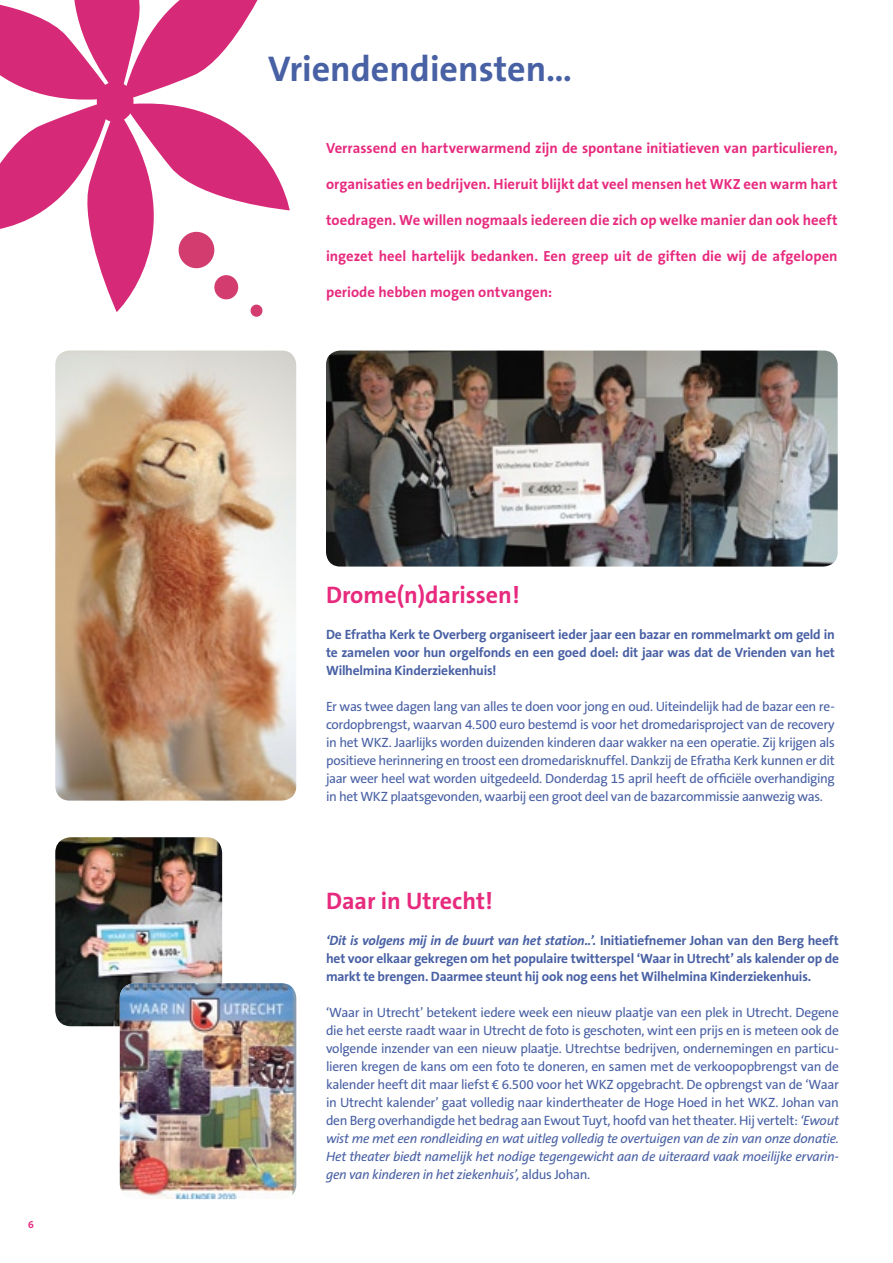
<style>
.page{position:relative;width:893px;height:1263px;background:#fff}
.page>*{position:absolute;margin:0;border:0;box-sizing:border-box;transform-origin:0 0}
.t1{font:700 36px "The Sans B7";color:#4860a4}
.t2{font:700 24px "The Sans B7";color:#e72a7e}
.t3{font:700 14.7px "The Sans B7";color:#e72a7e}
.t4{font:13.5px/18px "The Sans B5 Plain";letter-spacing:-.025em;color:#4860a4;text-align:justify}
.t5{font:700 13.5px/18px "The Sans B7";letter-spacing:-.015em;color:#4860a4;text-align:justify}
.t6{font:700 10.5px "The Sans B7";color:#e72a7e}
.s1{font-style:italic}
</style>
<div class="page">
<svg style="left:0;top:0;width:290px;height:312px"></svg>
<div style="left:179px;top:232px;width:35px;height:36px;background:#d33c6e;border-radius:50%"></div>
<div style="left:179px;top:232px;width:35px;height:36px;border:1px solid #d33c6e;border-radius:50%"></div>
<div style="left:215px;top:276px;width:23px;height:23px;background:#d33c6e;border-radius:50%"></div>
<div style="left:214px;top:275px;width:24px;height:24px;border:1px solid #d33c6e;border-radius:50%"></div>
<div style="left:251px;top:305px;width:11px;height:11px;background:#d33c6e;border-radius:50%"></div>
<div style="left:251px;top:305px;width:11px;height:12px;border:1px solid #d33c6e;border-radius:50%"></div>
<img style="left:55px;top:837px;width:167px;height:189px">
<img style="left:55px;top:351px;width:241px;height:450px">
<img style="left:326px;top:351px;width:512px;height:216px">
<img style="left:120px;top:983px;width:176px;height:216px">
<p class="t6" style="left:28px;top:1219px;width:7px">6</p>
<h1 class="t1" style="left:268px;top:49px;width:306px">Vriendendiensten…</h1>
<p class="t3" style="left:326px;top:140px;width:513px">Verrassend en hartverwarmend zijn de spontane initiatieven van particulieren,</p>
<p class="t3" style="left:326px;top:176px;width:513px">organisaties en bedrijven. Hieruit blijkt dat veel mensen het WKZ een warm hart</p>
<p class="t3" style="left:326px;top:212px;width:513px">toedragen. We willen nogmaals iedereen die zich op welke manier dan ook heeft</p>
<p class="t3" style="left:326px;top:248px;width:513px">ingezet heel hartelijk bedanken. Een greep uit de giften die wij de afgelopen</p>
<p class="t3" style="left:326px;top:284px;width:228px">periode hebben mogen ontvangen:</p>
<h2 class="t2" style="left:326px;top:582px;width:195px">Drome(n)darissen!</h2>
<p class="t5" style="left:326px;top:626px;width:510px">De Efratha Kerk te Overberg organiseert ieder jaar een bazar en rommelmarkt om geld in te zamelen voor hun orgelfonds en een goed doel: dit jaar was dat de Vrienden van het Wilhelmina Kinderziekenhuis!</p>
<p class="t4" style="left:326px;top:698px;width:510px">Er was twee dagen lang van alles te doen voor jong en oud. Uiteindelijk had de bazar een re&shy;cordopbrengst, waarvan 4.500 euro bestemd is voor het dromedarisproject van de recovery in het WKZ. Jaarlijks worden duizenden kinderen daar wakker na een operatie. Zij krijgen als positieve herinnering en troost een dromedarisknuffel. Dankzij de Efratha Kerk kunnen er dit jaar weer heel wat worden uitgedeeld. Donderdag 15 april heeft de officiële overhandiging in het WKZ plaatsgevonden, waarbij een groot deel van de bazarcommissie aanwezig was.</p>
<h2 class="t2" style="left:326px;top:888px;width:168px">Daar in Utrecht!</h2>
<p class="t5" style="left:326px;top:932px;width:514px"><span class="s1">‘Dit is volgens mij in de buurt van het station..’.</span> Initiatiefnemer Johan van den Berg heeft het voor elkaar gekregen om het populaire twitterspel ‘Waar in Utrecht’ als kalender op de markt te brengen. Daarmee steunt hij ook nog eens het Wilhelmina Kinderziekenhuis.</p>
<p class="t4" style="left:326px;top:1004px;width:514px">‘Waar in Utrecht’ betekent iedere week een nieuw plaatje van een plek in Utrecht. Degene die het eerste raadt waar in Utrecht de foto is geschoten, wint een prijs en is meteen ook de volgende inzender van een nieuw plaatje. Utrechtse bedrijven, ondernemingen en particu&shy;lieren kregen de kans om een foto te doneren, en samen met de verkoopopbrengst van de kalender heeft dit maar liefst € 6.500 voor het WKZ opgebracht. De opbrengst van de ‘Waar in Utrecht kalender’ gaat volledig naar kindertheater de Hoge Hoed in het WKZ. Johan van den Berg overhandigde het bedrag aan Ewout Tuyt, hoofd van het theater. Hij vertelt: <span class="s1">‘Ewout wist me met een rondleiding en wat uitleg volledig te overtuigen van de zin van onze donatie.<br>Het theater biedt namelijk het nodige tegengewicht aan de uiteraard vaak moeilijke ervarin&shy;gen van kinderen in het ziekenhuis’,</span> aldus Johan.</p>
</div>
